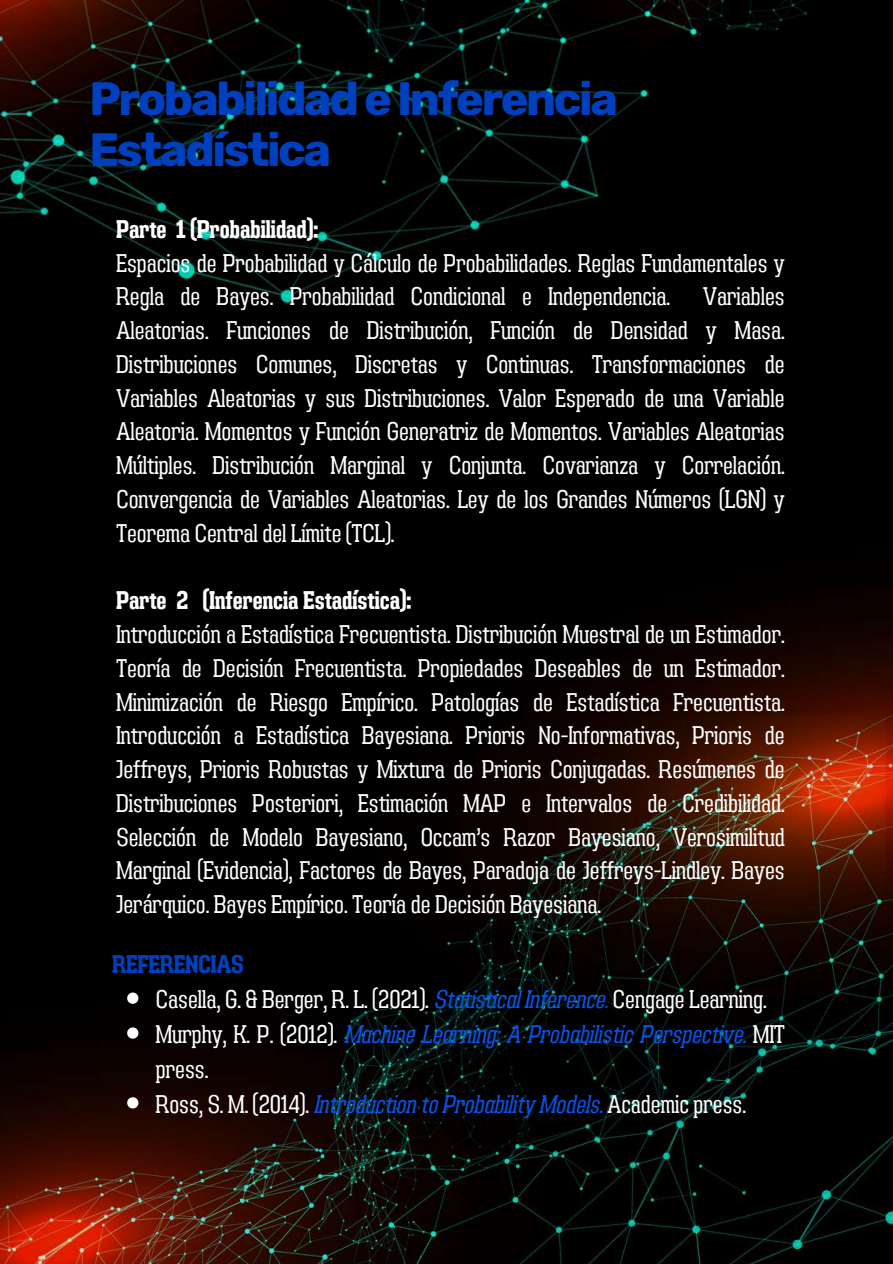
<style>
.page{position:relative;width:893px;height:1264px;background:#fff}
.page>*{position:absolute;margin:0;border:0;box-sizing:border-box;transform-origin:0 0}
.t1{font:700 46.5px/50.7px "Rubik";letter-spacing:-.05em;color:#0040bf}
.t2{font:25.5px/33.8px "Adirek Slab 400";color:#fff;text-align:justify}
.t3{font:25.5px "Adirek Slab 400 It";color:#0854eb}
.t4{font:25.5px "Adirek Slab 700";color:#fff}
.t5{font:25.5px "Adirek Slab 700";color:#0040bf}
.s1{font-family:"Adirek Slab 400 It";color:#0854eb}
.s2{font-family:"Adirek Slab 400 It";color:#0040bf}
.s3{font-family:"Adirek Slab 400";color:#fff}
</style>
<div class="page">
<img style="left:0;top:0;width:892px;height:477px">
<img style="left:0;top:477px;width:892px;height:786px">
<svg style="left:127px;top:992px;width:11px;height:11px"></svg>
<svg style="left:127px;top:1027px;width:11px;height:11px"></svg>
<svg style="left:127px;top:1097px;width:11px;height:11px"></svg>
<h1 class="t1" style="left:89px;top:74px;width:530px">Probabilidad e Inferencia<br>Estadística</h1>
<p class="t4" style="left:116px;top:214px;width:203px">Parte 1 (Probabilidad):</p>
<p class="t2" style="left:116px;top:246px;width:669px">Espacios de Probabilidad y Cálculo de Probabilidades. Reglas Fundamentales y<br>Regla de Bayes. Probabilidad Condicional e Independencia.</p>
<p class="t2" style="left:116px;top:280px;width:669px;text-indent:586px">Variables Aleatorias. Funciones de Distribución, Función de Densidad y Masa.<br>Distribuciones Comunes, Discretas y Continuas. Transformaciones de Variables Aleatorias y sus Distribuciones. Valor Esperado de una Variable Aleatoria. Momentos y Función Generatriz de Momentos. Variables Aleatorias Múltiples. Distribución Marginal y Conjunta. Covarianza y Correlación.<br>Convergencia de Variables Aleatorias. Ley de los Grandes Números (LGN) y Teorema Central del Límite (TCL).</p>
<p class="t4" style="left:116px;top:585px;width:296px">Parte 2 (Inferencia Estadística):</p>
<p class="t2" style="left:116px;top:617px;width:669px">Introducción a Estadística Frecuentista. Distribución Muestral de un Estimador.<br>Teoría de Decisión Frecuentista. Propiedades Deseables de un Estimador.<br>Minimización de Riesgo Empírico. Patologías de Estadística Frecuentista.<br>Introducción a Estadística Bayesiana. Prioris No-Informativas, Prioris de Jeffreys, Prioris Robustas y Mixtura de Prioris Conjugadas. Resúmenes de Distribuciones Posteriori, Estimación MAP e Intervalos de Credibilidad.<br>Selección de Modelo Bayesiano, Occam’s Razor Bayesiano, Verosimilitud Marginal (Evidencia), Factores de Bayes, Paradoja de Jeffreys-Lindley. Bayes Jerárquico. Bayes Empírico. Teoría de Decisión Bayesiana.</p>
<p class="t5" style="left:112px;top:949px;width:133px">REFERENCIAS</p>
<p class="t2" style="left:156px;top:982px;width:612px">Casella, G. &amp; Berger, R. L. (2021). <span class="s1">Statistical Inference</span><span class="s2">.</span> Cengage Learning.</p>
<p class="t3" style="left:156px;top:1019px;width:630px"><span class="s3">Murphy, K. P. (2012).</span> Machine Learning: A Probabilistic Perspective. <span class="s3">MIT</span></p>
<p class="t2" style="left:156px;top:1052px;width:54px">press.</p>
<p class="t3" style="left:156px;top:1089px;width:591px"><span class="s3">Ross, S. M. (2014).</span> Introduction to Probability Models. <span class="s3">Academic press.</span></p>
</div>
